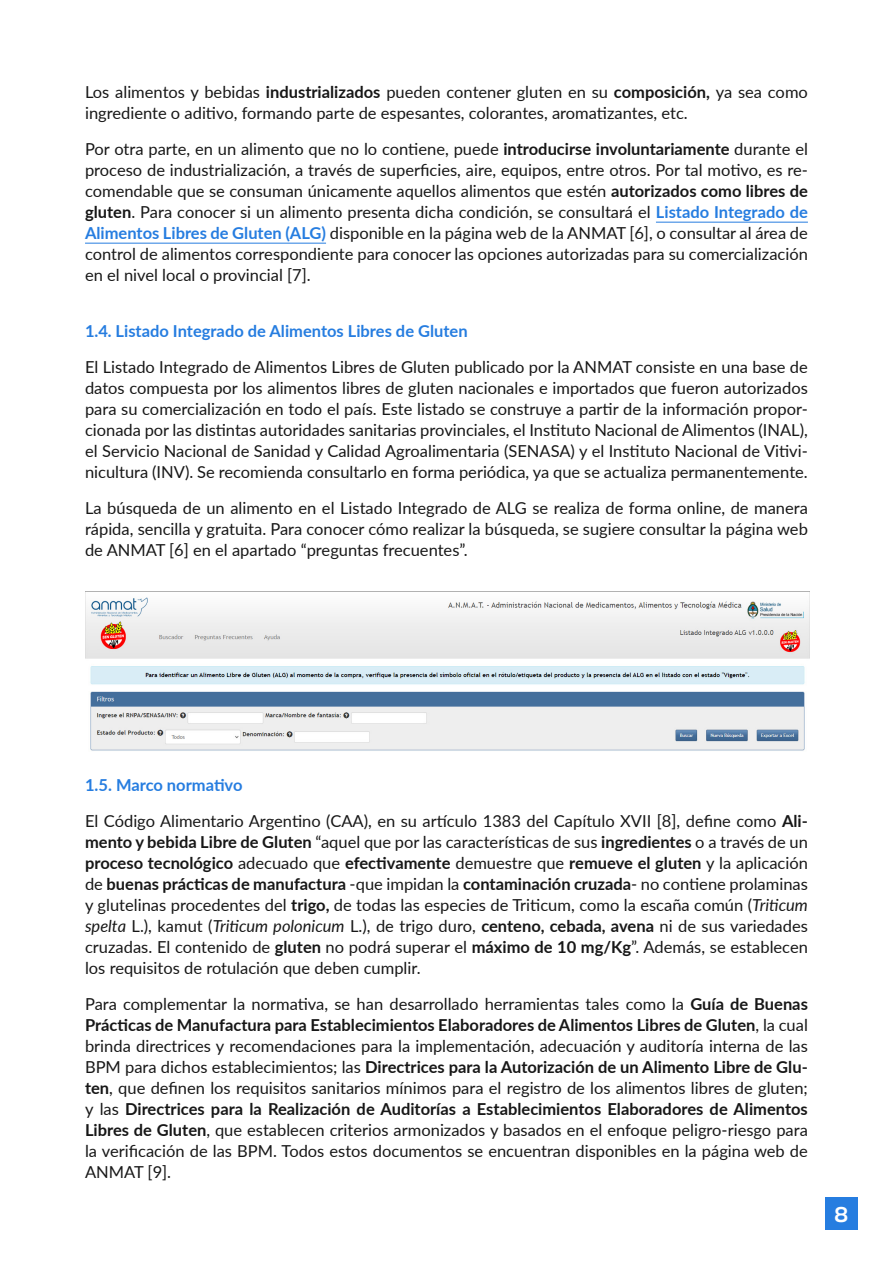
<style>
.page{position:relative;width:893px;height:1263px;background:#fff}
.page>*{position:absolute;margin:0;border:0;box-sizing:border-box;transform-origin:0 0}
.t1{font:21px "Sharp Grotesk Medium 20";color:#fff}
.PARRAFO{font:16.5px/21px "Lato";color:#171717;text-align:justify}
.SubTitulo{font:700 16.5px "Lato";color:#267de0}
.s1{font-weight:700}
.s2{font-weight:700;color:#267de0}
.s3{font-style:italic}
</style>
<div class="page">
<div style="left:825px;top:1197px;width:33px;height:32px;background:#267de0"></div>
<hr style="left:656px;top:222px;width:152px;height:1px;background:#267de0">
<hr style="left:85px;top:243px;width:241px;height:1px;background:#267de0">
<img style="left:85px;top:592px;width:724px;height:159px">
<p class="PARRAFO" style="left:85px;top:81px;width:724px">Los alimentos y bebidas <span class="s1">industrializados</span> pueden contener gluten en su <span class="s1">composición,</span> ya sea como ingrediente o aditivo, formando parte de espesantes, colorantes, aromatizantes, etc.</p>
<p class="PARRAFO" style="left:85px;top:138px;width:724px">Por otra parte, en un alimento que no lo contiene, puede <span class="s1">introducirse involuntariamente</span> durante el proceso de industrialización, a través de superficies, aire, equipos, entre otros. Por tal motivo, es re&shy;comendable que se consuman únicamente aquellos alimentos que estén <span class="s1">autorizados como libres de gluten</span>. Para conocer si un alimento presenta dicha condición, se consultará el <span class="s2">Listado Integrado de Alimentos Libres de Gluten (ALG)</span> disponible en la página web de la ANMAT [6], o consultar al área de control de alimentos correspondiente para conocer las opciones autorizadas para su comercialización en el nivel local o provincial [7].</p>
<p class="SubTitulo" style="left:85px;top:318px;width:384px">1.4<span class="s3">.</span> Listado Integrado de Alimentos Libres de Gluten</p>
<p class="PARRAFO" style="left:85px;top:355px;width:724px">El Listado Integrado de Alimentos Libres de Gluten publicado por la ANMAT consiste en una base de datos compuesta por los alimentos libres de gluten nacionales e importados que fueron autorizados para su comercialización en todo el país. Este listado se construye a partir de la información propor&shy;cionada por las distintas autoridades sanitarias provinciales, el Instituto Nacional de Alimentos (INAL), el Servicio Nacional de Sanidad y Calidad Agroalimentaria (SENASA) y el Instituto Nacional de Vitivi&shy;nicultura (INV). Se recomienda consultarlo en forma periódica, ya que se actualiza permanentemente.</p>
<p class="PARRAFO" style="left:85px;top:496px;width:724px">La búsqueda de un alimento en el Listado Integrado de ALG se realiza de forma online, de manera rápida, sencilla y gratuita. Para conocer cómo realizar la búsqueda, se sugiere consultar la página web de ANMAT [6] en el apartado “preguntas frecuentes”.</p>
<p class="SubTitulo" style="left:85px;top:773px;width:159px">1.5. Marco normativo</p>
<p class="PARRAFO" style="left:85px;top:810px;width:724px">El Código Alimentario Argentino (CAA), en su artículo 1383 del Capítulo XVII [8], define como <span class="s1">Ali&shy;mento y bebida Libre de Gluten</span> “aquel que por las características de sus <span class="s1">ingredientes</span> o a través de un <span class="s1">proceso tecnológico</span> adecuado que <span class="s1">efectivamente</span> demuestre que <span class="s1">remueve el gluten</span> y la aplicación de <span class="s1">buenas prácticas de manufactura</span> -que impidan la <span class="s1">contaminación cruzada</span>- no contiene prolaminas y glutelinas procedentes del <span class="s1">trigo,</span> de todas las especies de Triticum, como la escaña común (<span class="s3">Triticum spelta</span> L.), kamut (<span class="s3">Triticum polonicum</span> L.), de trigo duro, <span class="s1">centeno, cebada, avena</span> ni de sus variedades cruzadas. El contenido de <span class="s1">gluten</span> no podrá superar el <span class="s1">máximo de 10 mg/Kg</span>”. Además, se establecen los requisitos de rotulación que deben cumplir.</p>
<p class="PARRAFO" style="left:85px;top:993px;width:724px">Para complementar la normativa, se han desarrollado herramientas tales como la <span class="s1">Guía de Buenas Prácticas de Manufactura para Establecimientos Elaboradores de Alimentos Libres de Gluten</span>, la cual brinda directrices y recomendaciones para la implementación, adecuación y auditoría interna de las BPM para dichos establecimientos; las <span class="s1">Directrices para la Autorización de un Alimento Libre de Glu&shy;ten</span>, que definen los requisitos sanitarios mínimos para el registro de los alimentos libres de gluten; y las <span class="s1">Directrices para la Realización de Auditorías a Establecimientos Elaboradores de Alimentos Libres de Gluten</span>, que establecen criterios armonizados y basados en el enfoque peligro-riesgo para la verificación de las BPM. Todos estos documentos se encuentran disponibles en la página web de ANMAT [9].</p>
<p class="t1" style="left:834px;top:1196px;width:15px">8</p>
</div>
